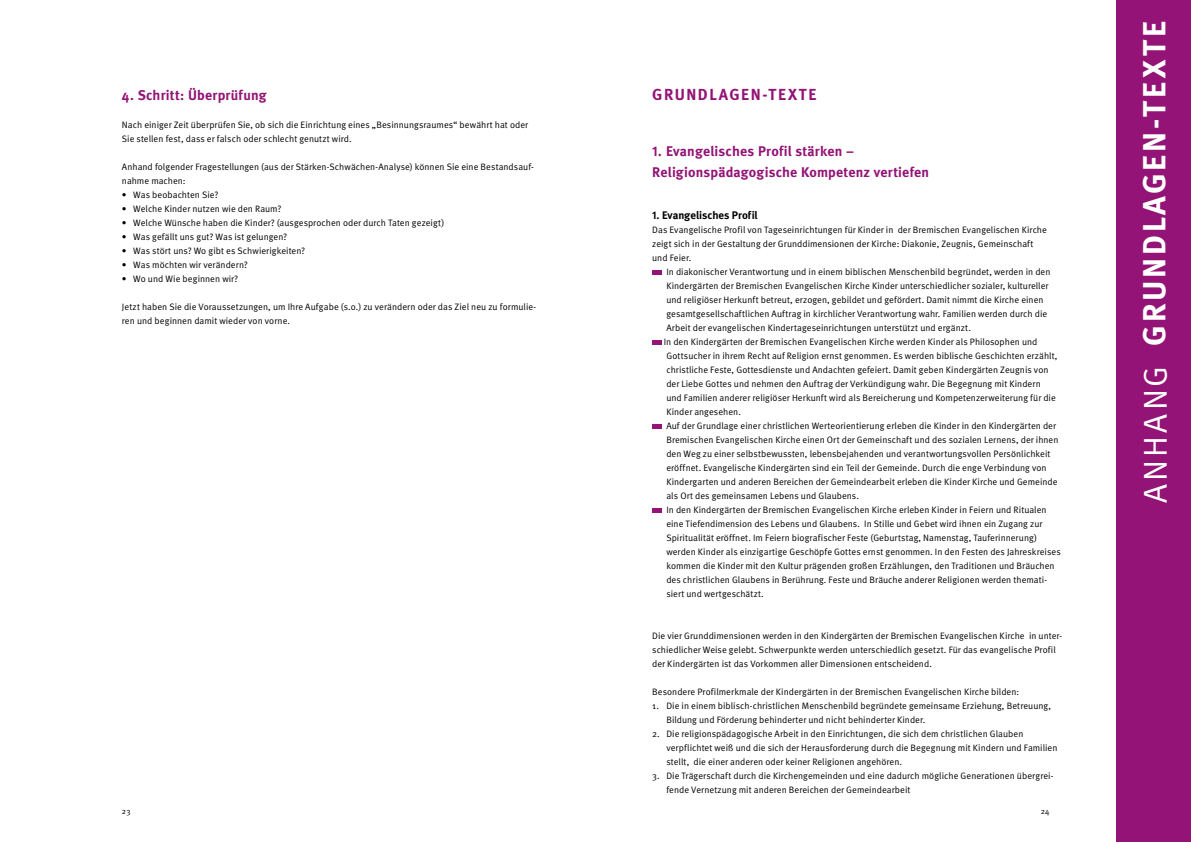
<style>
.page{position:relative;width:1191px;height:842px;background:#fff}
.page>*{position:absolute;margin:0;border:0;box-sizing:border-box;transform-origin:0 0}
.t1{font:33px "Meta Normal";color:#fff}
.t2{font:700 32px "Meta";letter-spacing:.085em;color:#fff}
.t3{font:700 16px "Meta";letter-spacing:.1em;color:#931476}
.t4{font:700 14px/21px "Meta";letter-spacing:.015em;color:#931476}
.t5{font:700 11px "Meta";letter-spacing:.005em;color:#000}
.t6{font:9.3px/14px "Meta Normal";letter-spacing:.005em;color:#000}
.t7{font:8px "Meta Normal";color:#000}
.s1{font-family:"Meta Bold Expert";font-weight:400}
.s2{font-family:"Meta Bold Italic Caps";font-weight:400}
</style>
<div class="page">
<div style="left:1116px;top:0;width:75px;height:842px;background:#931476"></div>
<div style="left:652px;top:270px;width:9px;height:5px;background:#931476"></div>
<div style="left:652px;top:340px;width:9px;height:5px;background:#931476"></div>
<div style="left:652px;top:424px;width:9px;height:5px;background:#931476"></div>
<div style="left:652px;top:508px;width:9px;height:5px;background:#931476"></div>
<h3 class="t4" style="left:122px;top:84px;width:146px">4. Schritt: Überprüfung</h3>
<p class="t6" style="left:122px;top:117px;width:407px">Nach einiger Zeit überprüfen Sie, ob sich die Einrichtung eines „Besinnungsraumes“ bewährt hat oder<br>Sie stellen fest, dass er falsch oder schlecht genutzt wird.</p>
<p class="t6" style="left:122px;top:159px;width:413px">Anhand folgender Fragestellungen (aus der Stärken-Schwächen-Analyse) können Sie eine Bestandsauf&shy;nahme machen:</p>
<p class="t6" style="left:122px;top:187px;width:98px">• Was beobachten Sie?</p>
<p class="t6" style="left:122px;top:201px;width:161px">• Welche Kinder nutzen wie den Raum?</p>
<p class="t6" style="left:122px;top:215px;width:324px">• Welche Wünsche haben die Kinder? (ausgesprochen oder durch Taten gezeigt)</p>
<p class="t6" style="left:122px;top:229px;width:167px">• Was gefällt uns gut? Was ist gelungen?</p>
<p class="t6" style="left:122px;top:243px;width:185px">• Was stört uns? Wo gibt es Schwierigkeiten?</p>
<p class="t6" style="left:122px;top:257px;width:127px">• Was möchten wir verändern?</p>
<p class="t6" style="left:122px;top:271px;width:118px">• Wo und Wie beginnen wir?</p>
<p class="t6" style="left:122px;top:299px;width:416px">Jetzt haben Sie die Voraussetzungen, um Ihre Aufgabe (s.o.) zu verändern oder das Ziel neu zu formulie&shy;ren und beginnen damit wieder von vorne.</p>
<p class="t7" style="left:122px;top:806px;width:10px">23</p>
<h3 class="t3" style="left:652px;top:85px;width:78px">Grundlage</h3>
<h3 class="t3" style="left:750px;top:85px;width:66px">n-Texte</h3>
<h3 class="t4" style="left:652px;top:140px;width:278px"><span class="s1">1</span><span class="s2">.</span> Evangelisches Profil stärken –<br>Religionspädagogische Kompetenz vertiefen</h3>
<p class="t5" style="left:652px;top:208px;width:107px"><span class="s1">1</span>. Evangelisches Profil</p>
<p class="t6" style="left:652px;top:222px;width:396px">Das Evangelische Profil von Tageseinrichtungen für Kinder in der Bremischen Evangelischen Kirche zeigt sich in der Gestaltung der Grunddimensionen der Kirche: Diakonie, Zeugnis, Gemeinschaft und Feier.</p>
<p class="t6" style="left:663px;top:264px;width:398px">In diakonischer Verantwortung und in einem biblischen Menschenbild begründet, werden in den Kindergärten der Bremischen Evangelischen Kirche Kinder unterschiedlicher sozialer, kultureller und religiöser Herkunft betreut, erzogen, gebildet und gefördert. Damit nimmt die Kirche einen gesamtgesellschaftlichen Auftrag in kirchlicher Verantwortung wahr. Familien werden durch die Arbeit der evangelischen Kindertageseinrichtungen unterstützt und ergänzt.<br>In den Kindergärten der Bremischen Evangelischen Kirche werden Kinder als Philosophen und Gottsucher in ihrem Recht auf Religion ernst genommen. Es werden biblische Geschichten erzählt, christliche Feste, Gottesdienste und Andachten gefeiert. Damit geben Kindergärten Zeugnis von der Liebe Gottes und nehmen den Auftrag der Verkündigung wahr. Die Begegnung mit Kindern<br>und Familien anderer religiöser Herkunft wird als Bereicherung und Kompetenzerweiterung für die Kinder angesehen.<br>Auf der Grundlage einer christlichen Werteorientierung erleben die Kinder in den Kindergärten der Bremischen Evangelischen Kirche einen Ort der Gemeinschaft und des sozialen Lernens, der ihnen den Weg zu einer selbstbewussten, lebensbejahenden und verantwortungsvollen Persönlichkeit eröffnet. Evangelische Kindergärten sind ein Teil der Gemeinde. Durch die enge Verbindung von Kindergarten und anderen Bereichen der Gemeindearbeit erleben die Kinder Kirche und Gemeinde als Ort des gemeinsamen Lebens und Glaubens.<br>In den Kindergärten der Bremischen Evangelischen Kirche erleben Kinder in Feiern und Ritualen eine Tiefendimension des Lebens und Glaubens. In Stille und Gebet wird ihnen ein Zugang zur Spiritualität eröffnet. Im Feiern biografischer Feste (Geburtstag, Namenstag, Tauferinnerung) werden Kinder als einzigartige Geschöpfe Gottes ernst genommen. In den Festen des Jahreskreises kommen die Kinder mit den Kultur prägenden großen Erzählungen, den Traditionen und Bräuchen des christlichen Glaubens in Berührung. Feste und Bräuche anderer Religionen werden themati&shy;siert und wertgeschätzt.</p>
<p class="t6" style="left:652px;top:628px;width:411px">Die vier Grunddimensionen werden in den Kindergärten der Bremischen Evangelischen Kirche in unter&shy;schiedlicher Weise gelebt. Schwerpunkte werden unterschiedlich gesetzt. Für das evangelische Profil der Kindergärten ist das Vorkommen aller Dimensionen entscheidend.</p>
<p class="t6" style="left:652px;top:684px;width:368px">Besondere Profilmerkmale der Kindergärten in der Bremischen Evangelischen Kirche bilden:</p>
<p class="t6" style="left:666px;top:698px;width:386px;text-indent:-14px">1. Die in einem biblisch-christlichen Menschenbild begründete gemeinsame Erziehung, Betreuung,<br>Bildung und Förderung behinderter und nicht behinderter Kinder.</p>
<p class="t6" style="left:666px;top:726px;width:392px;text-indent:-14px">2. Die religionspädagogische Arbeit in den Einrichtungen, die sich dem christlichen Glauben verpflichtet weiß und die sich der Herausforderung durch die Begegnung mit Kindern und Familien stellt, die einer anderen oder keiner Religionen angehören.</p>
<p class="t6" style="left:666px;top:768px;width:388px;text-indent:-14px">3. Die Trägerschaft durch die Kirchengemeinden und eine dadurch mögliche Generationen übergrei&shy;fende Vernetzung mit anderen Bereichen der Gemeindearbeit</p>
<p class="t7" style="left:1040px;top:806px;width:6px">24</p>
<h2 class="t2" style="left:1135px;top:346px;width:323px;rotate:-90deg">Grundlagen-texte</h2>
<h1 class="t1" style="left:1136px;top:503px;width:133px;rotate:-90deg">Anhang</h1>
</div>
